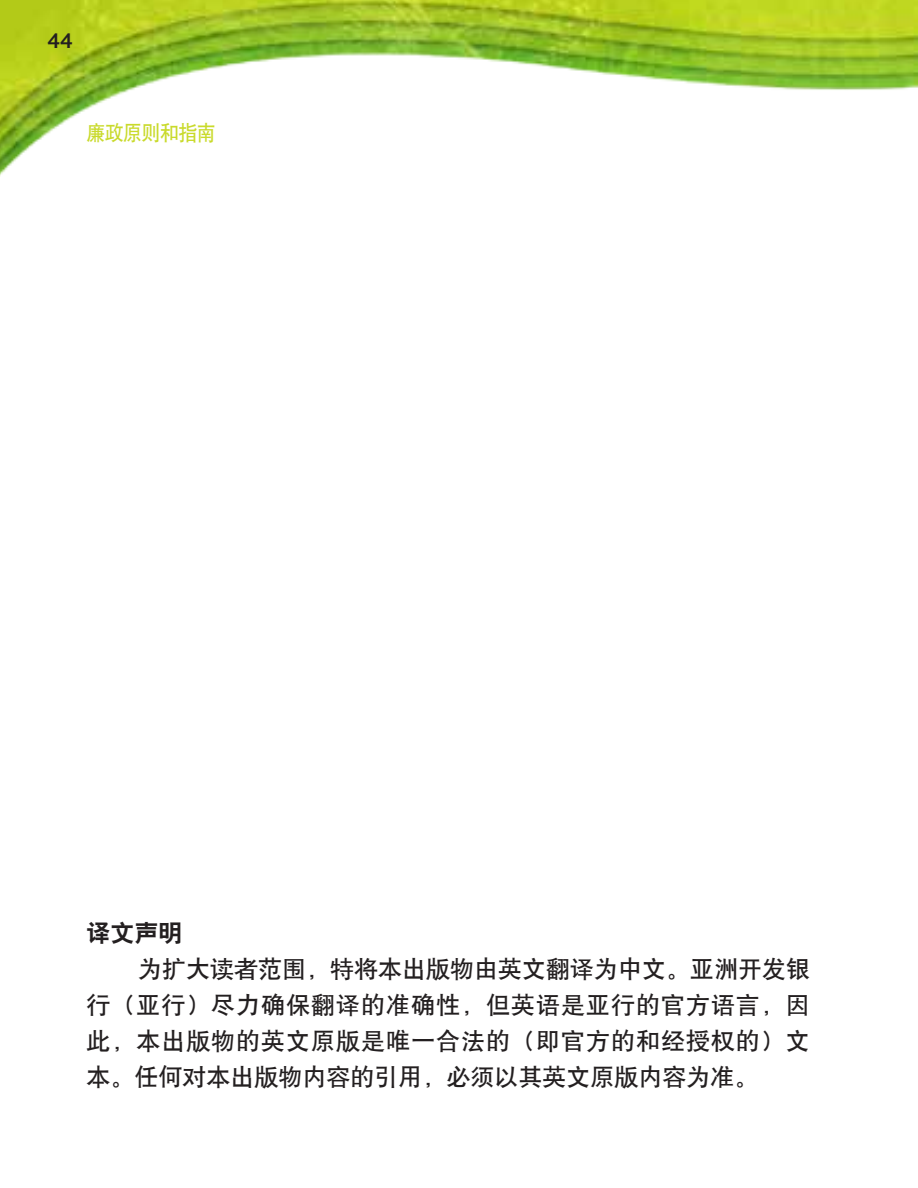
<style>
.page{position:relative;width:918px;height:1188px;background:#fff}
.page>*{position:absolute;margin:0;border:0;box-sizing:border-box;transform-origin:0 0}
.t1{font:24px/36px "H Yb 1 gj";color:#231f20;text-align:justify}
.t2{font:24px "H Yb 2 gj";color:#231f20}
.t3{font:21px "H Yb 1 gj";letter-spacing:-.025em;color:#c9da2b;scale:.9 1}
.t4{font:500 21px "Ideal Sans";color:#231f20}
</style>
<div class="page">
<img style="left:0;top:0;width:918px;height:176px">
<p class="t4" style="left:48px;top:25px;width:26px">44</p>
<p class="t3" style="left:86px;top:123px;width:145px">廉政原则和指南</p>
<p class="t2" style="left:86px;top:920px;width:97px">译文声明</p>
<p class="t1" style="left:86px;top:950px;width:725px;text-indent:52px">为扩大读者范围，特将本出版物由英文翻译为中文。亚洲开发银行（亚行）尽力确保翻译的准确性，但英语是亚行的官方语言，因此，本出版物的英文原版是唯一合法的（即官方的和经授权的）文本。任何对本出版物内容的引用，必须以其英文原版内容为准。</p>
</div>
